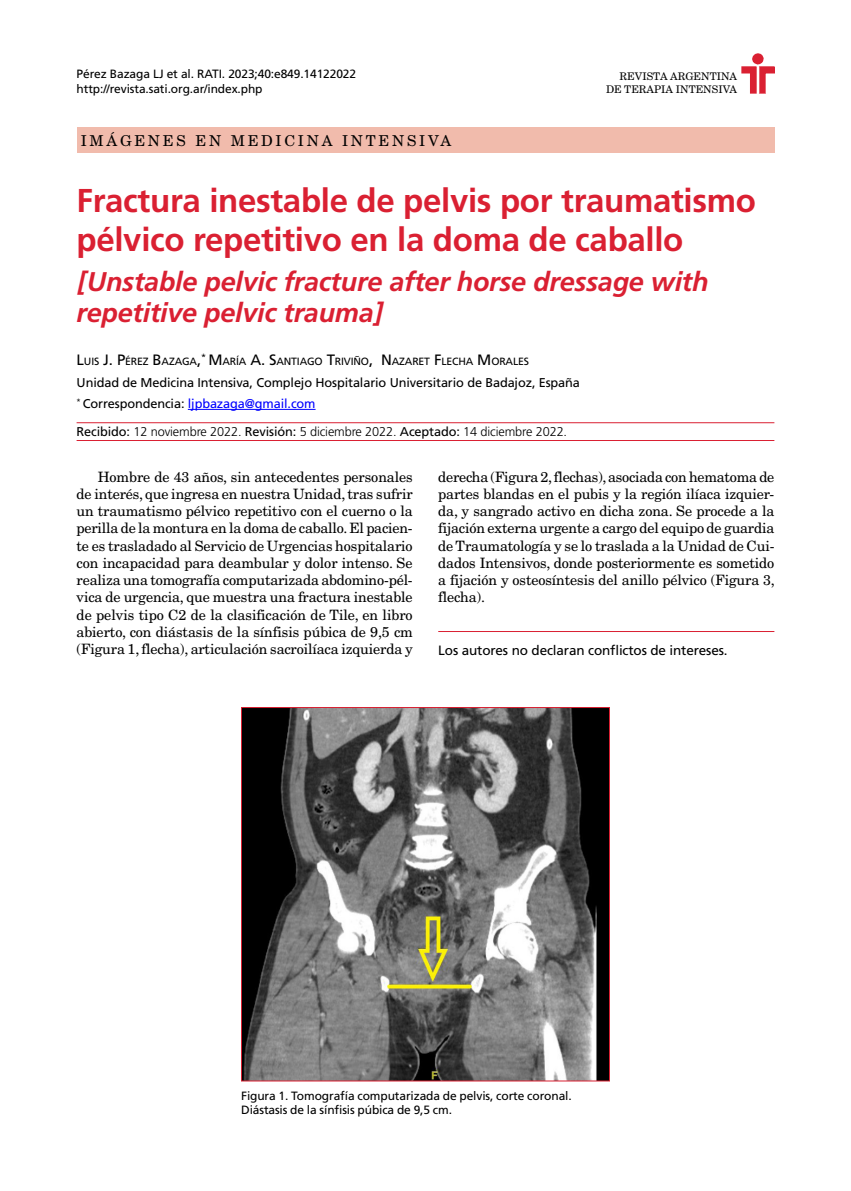
<style>
.page{position:relative;width:851px;height:1191px;background:#fff}
.page>*{position:absolute;margin:0;border:0;box-sizing:border-box;transform-origin:0 0}
.t1{font:700 33px/39px "Frutiger LT Std";letter-spacing:-.01em;color:#da2032}
.t2{font:italic 700 27px/31.5px "Frutiger LT Std";letter-spacing:-.01em;color:#da2032}
.t3{font:15px "New Century Schlbk LT Std";letter-spacing:.18em;color:#000}
.t4{font:14.25px/17.2px "New Century Schlbk LT Std";letter-spacing:-.01em;color:#000;text-align:justify}
.t5{font:13.5px "Frutiger LT Std";letter-spacing:-.01em;color:#000}
.t6{font:12.75px/21.5px "Frutiger LT Std";letter-spacing:-.01em;color:#000}
.t7{font:300 12.75px "Frutiger LT Std";letter-spacing:-.01em;color:#000}
.t8{font:12px/15px "Frutiger LT Std";letter-spacing:-.01em;color:#000}
.t9{font:10.5px "Frutiger LT Std";letter-spacing:-.015em;color:#000}
.t10{font:10.5px/12.8px "New Century Schlbk LT Std";color:#000;text-align:right}
.s1{font-size:15px}
.s2{color:#00f}
.s3{font-weight:400}
</style>
<div class="page">
<div style="left:77px;top:128px;width:697px;height:25px;background:#f1bbac"></div>
<img style="left:741px;top:53px;width:33px;height:41px">
<hr style="left:188px;top:409px;width:127px;height:1px;background:#00f">
<hr style="left:77px;top:422px;width:697px;height:1px;background:#da2032">
<hr style="left:77px;top:440px;width:697px;height:1px;background:#da2032">
<hr style="left:438px;top:631px;width:336px;height:1px;background:#da2032">
<img style="left:243px;top:709px;width:364px;height:370px">
<div style="left:241px;top:707px;width:368px;height:374px;border:1px solid #da2032"></div>
<p class="t8" style="left:77px;top:66px;width:281px">Pérez Bazaga LJ et al. RATI. 2023;40:e849.14122022 http://revista.sati.org.ar/index.php</p>
<p class="t3" style="left:81px;top:131px;width:372px">IMÁGENES EN MEDICINA INTENSIVA</p>
<p class="t10" style="left:606px;top:70px;width:133px">REVISTA ARGENTINA<br>DE TERAPIA INTENSIVA</p>
<h1 class="t1" style="left:77px;top:181px;width:680px">Fractura inestable de pelvis por traumatismo pélvico repetitivo en la doma de caballo</h1>
<h2 class="t2" style="left:77px;top:266px;width:633px">[Unstable pelvic fracture after horse dressage with repetitive pelvic trauma]</h2>
<p class="t9" style="left:77px;top:355px;width:454px"><span class="s1">L</span>UIS <span class="s1">J. P</span>ÉREZ <span class="s1">B</span>AZAGA<span class="s1">,</span><sup>*</sup> <span class="s1">M</span>ARÍA <span class="s1">A. S</span>ANTIAGO <span class="s1">T</span>RIVIÑO<span class="s1">, N</span> AZARET <span class="s1">F</span>LECHA <span class="s1">M</span>ORALES</p>
<p class="t6" style="left:77px;top:371px;width:505px">Unidad de Medicina Intensiva, Complejo Hospitalario Universitario de Badajoz, España <sup>*</sup> Correspondencia: <span class="s2">ljpbazaga@gmail.com</span></p>
<p class="t7" style="left:77px;top:424px;width:492px"><span class="s3">Recibido:</span> 12 noviembre 2022. <span class="s3">Revisión:</span> 5 diciembre 2022. <span class="s3">Aceptado:</span> 14 diciembre 2022.</p>
<p class="t4" style="left:77px;top:468px;width:338px;text-indent:21px">Hombre de 43 años, sin antecedentes personales de interés, que ingresa en nuestra Unidad, tras sufrir un traumatismo pélvico repetitivo con el cuerno o la perilla de la montura en la doma de caballo. El pacien&shy;te es trasladado al Servicio de Urgencias hospitalario con incapacidad para deambular y dolor intenso. Se realiza una tomografía computarizada abdomino-pél&shy;vica de urgencia, que muestra una fractura inestable de pelvis tipo C2 de la clasificación de Tile, en libro abierto, con diástasis de la sínfisis púbica de 9,5 cm (Figura 1, flecha), articulación sacroilíaca izquierda y</p>
<p class="t4" style="left:438px;top:468px;width:338px">derecha (Figura 2, flechas), asociada con hematoma de partes blandas en el pubis y la región ilíaca izquier&shy;da, y sangrado activo en dicha zona. Se procede a la fijación externa urgente a cargo del equipo de guardia de Traumatología y se lo traslada a la Unidad de Cui&shy;dados Intensivos, donde posteriormente es sometido a fijación y osteosíntesis del anillo pélvico (Figura 3, flecha).</p>
<p class="t5" style="left:438px;top:642px;width:291px">Los autores no declaran conflictos de intereses.</p>
<p class="t8" style="left:241px;top:1088px;width:332px;line-height:14.2px">Figura 1. Tomografía computarizada de pelvis, corte coronal.<br>Diástasis de la sínfisis púbica de 9,5 cm.</p>
</div>
